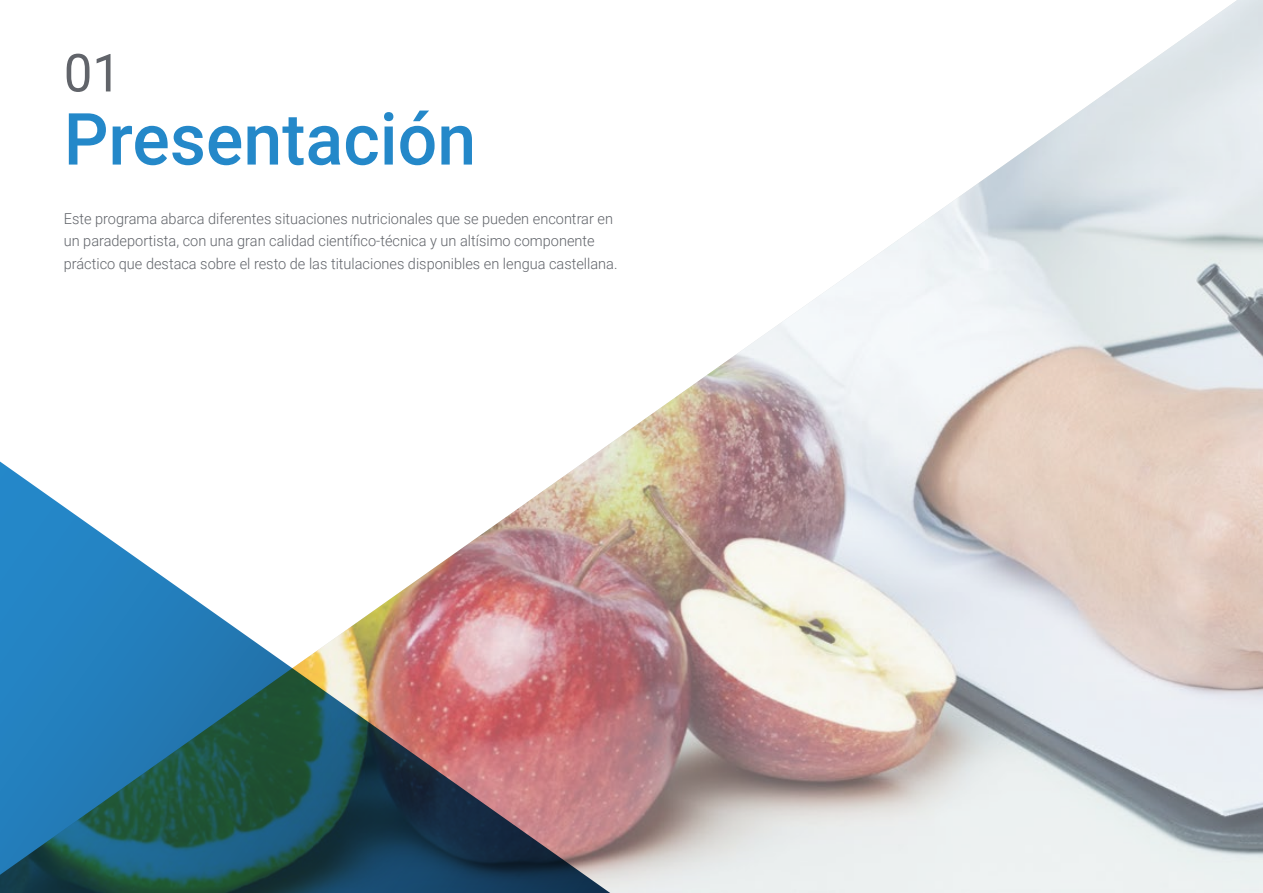
<style>
.page{position:relative;width:1263px;height:893px;background:#fff}
.page>*{position:absolute;margin:0;border:0;box-sizing:border-box;transform-origin:0 0}
.t1{font:500 72px "Roboto";color:#2488c9}
.t2{font:52.5px "Roboto";color:#61646a}
.t3{font:300 15px/22.5px "Roboto";color:#61646a}
</style>
<div class="page">
<img style="left:607px;top:0;width:656px;height:893px">
<svg style="left:0;top:446px;width:640px;height:447px"></svg>
<h2 class="t2" style="left:64px;top:36px;width:59px">01</h2>
<h1 class="t1" style="left:64px;top:89px;width:414px">Presentación</h1>
<p class="t3" style="left:64px;top:207px;width:555px">Este programa abarca diferentes situaciones nutricionales que se pueden encontrar en un paradeportista, con una gran calidad científico-técnica y un altísimo componente práctico que destaca sobre el resto de las titulaciones disponibles en lengua castellana.</p>
</div>
